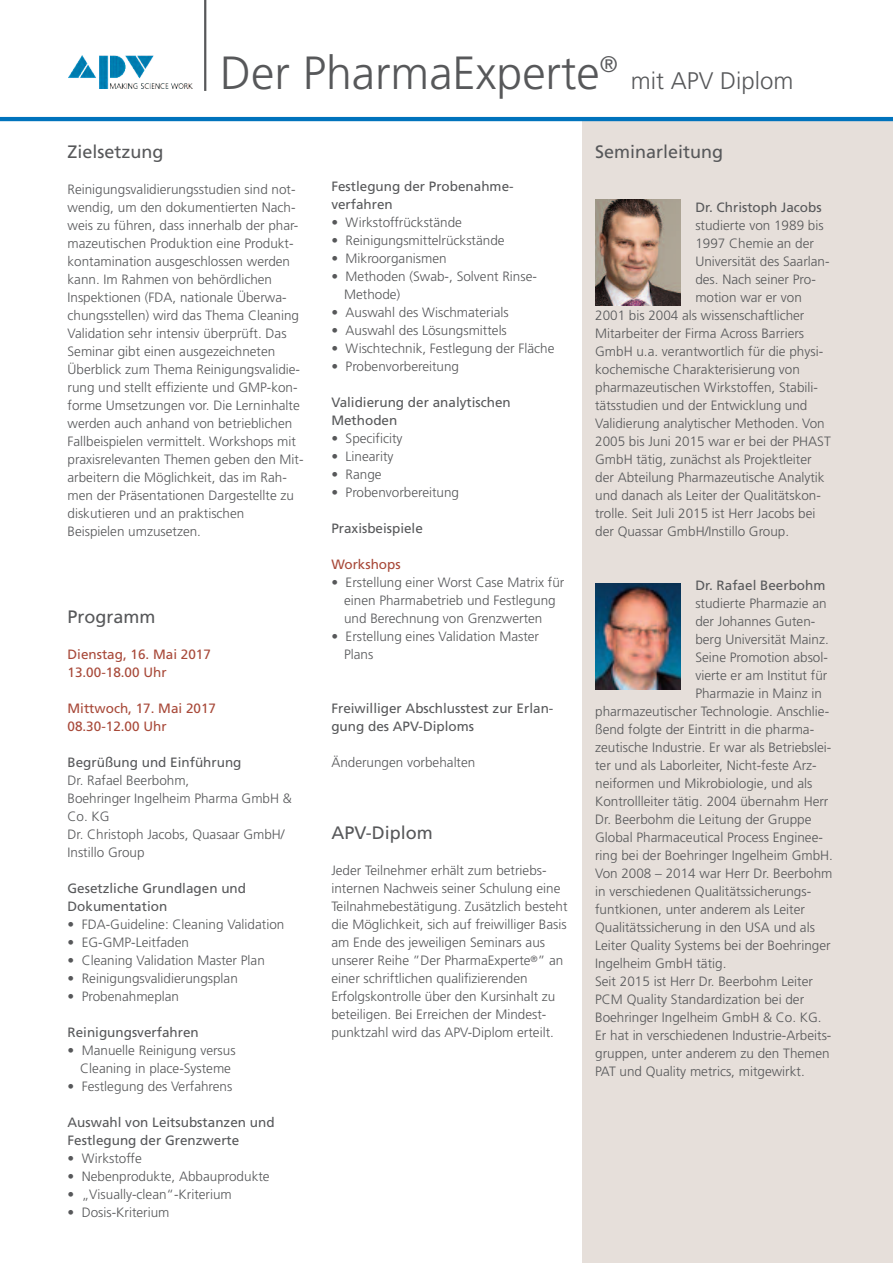
<style>
.page{position:relative;width:893px;height:1263px;background:#fff}
.page>*{position:absolute;margin:0;border:0;box-sizing:border-box;transform-origin:0 0}
.t1{font:300 46.5px "Frutiger";color:#57585a}
.t2{font:300 24px "Frutiger";color:#57585a}
.t3{font:18px "Frutiger";color:#57585a}
.t4{font:300 13.5px/18px "Frutiger";color:#57585a}
.t5{font:13.5px/18px "Frutiger";color:#57585a}
.t6{font:13.5px/18px "Frutiger";color:#a84939}
</style>
<div class="page">
<div style="left:583px;top:120px;width:310px;height:1143px;background:#e6dfda"></div>
<hr style="left:0;top:117px;width:893px;height:4px;background:#0073bc">
<img style="left:68px;top:56px;width:125px;height:33px">
<hr style="left:204px;top:0;width:2px;height:91px;background:#57585a">
<img style="left:595px;top:199px;width:85px;height:106px">
<img style="left:595px;top:584px;width:85px;height:106px">
<h1 class="t1" style="left:220px;top:54px;width:399px">Der PharmaExperte<sup>®</sup></h1>
<h2 class="t2" style="left:631px;top:71px;width:164px">mit APV Diplom</h2>
<h3 class="t3" style="left:68px;top:145px;width:98px">Zielsetzung</h3>
<p class="t4" style="left:68px;top:181px;width:238px">Reinigungsvalidierungsstudien sind not&shy;wendig, um den dokumentierten Nach&shy;weis zu führen, dass innerhalb der phar&shy;mazeutischen Produktion eine Produkt&shy;kontamination ausgeschlossen werden kann. Im Rahmen von behördlichen Inspektionen (FDA, nationale Überwa&shy;chungsstellen) wird das Thema Cleaning Validation sehr intensiv überprüft. Das Seminar gibt einen ausgezeichneten Überblick zum Thema Reinigungsvalidie&shy;rung und stellt effiziente und GMP-kon&shy;forme Umsetzungen vor. Die Lerninhalte werden auch anhand von betrieblichen Fallbeispielen vermittelt. Workshops mit praxisrelevanten Themen geben den Mit&shy;arbeitern die Möglichkeit, das im Rah&shy;men der Präsentationen Dargestellte zu diskutieren und an praktischen Beispielen umzusetzen.</p>
<h3 class="t3" style="left:68px;top:609px;width:90px">Programm</h3>
<p class="t6" style="left:68px;top:646px;width:145px">Dienstag, 16. Mai 2017<br>13.00-18.00 Uhr</p>
<p class="t6" style="left:68px;top:700px;width:150px">Mittwoch, 17. Mai 2017<br>08.30-12.00 Uhr</p>
<p class="t5" style="left:68px;top:754px;width:176px">Begrüßung und Einführung</p>
<p class="t4" style="left:68px;top:772px;width:226px">Dr. Rafael Beerbohm,<br>Boehringer Ingelheim Pharma GmbH &amp;<br>Co. KG<br>Dr. Christoph Jacobs, Quasaar GmbH/<br>Instillo Group</p>
<p class="t5" style="left:68px;top:880px;width:180px">Gesetzliche Grundlagen und<br>Dokumentation</p>
<p class="t4" style="left:68px;top:916px;width:218px">• FDA-Guideline: Cleaning Validation</p>
<p class="t4" style="left:68px;top:934px;width:123px">• EG-GMP-Leitfaden</p>
<p class="t4" style="left:68px;top:952px;width:199px">• Cleaning Validation Master Plan</p>
<p class="t4" style="left:68px;top:970px;width:172px">• Reinigungsvalidierungsplan</p>
<p class="t4" style="left:68px;top:988px;width:113px">• Probenahmeplan</p>
<p class="t5" style="left:68px;top:1024px;width:133px">Reinigungsverfahren</p>
<p class="t4" style="left:80px;top:1042px;width:157px;text-indent:-13px">• Manuelle Reinigung versus<br>Cleaning in place-Systeme</p>
<p class="t4" style="left:68px;top:1078px;width:166px">• Festlegung des Verfahrens</p>
<p class="t5" style="left:68px;top:1114px;width:209px">Auswahl von Leitsubstanzen und<br>Festlegung der Grenzwerte</p>
<p class="t4" style="left:68px;top:1150px;width:76px">• Wirkstoffe</p>
<p class="t4" style="left:68px;top:1168px;width:204px">• Nebenprodukte, Abbauprodukte</p>
<p class="t4" style="left:68px;top:1186px;width:166px">• „Visually-clean“-Kriterium</p>
<p class="t4" style="left:68px;top:1204px;width:103px">• Dosis-Kriterium</p>
<p class="t5" style="left:331px;top:178px;width:184px">Festlegung der Probenahme&shy;verfahren</p>
<p class="t4" style="left:331px;top:214px;width:132px">• Wirkstoffrückstände</p>
<p class="t4" style="left:331px;top:232px;width:175px">• Reinigungsmittelrückstände</p>
<p class="t4" style="left:331px;top:250px;width:117px">• Mikroorganismen</p>
<p class="t4" style="left:344px;top:268px;width:194px;text-indent:-13px">• Methoden (Swab-, Solvent Rinse-<br>Methode)</p>
<p class="t4" style="left:331px;top:304px;width:179px">• Auswahl des Wischmaterials</p>
<p class="t4" style="left:331px;top:322px;width:177px">• Auswahl des Lösungsmittels</p>
<p class="t4" style="left:331px;top:340px;width:225px">• Wischtechnik, Festlegung der Fläche</p>
<p class="t4" style="left:331px;top:358px;width:129px">• Probenvorbereitung</p>
<p class="t5" style="left:331px;top:394px;width:181px">Validierung der analytischen<br>Methoden</p>
<p class="t4" style="left:331px;top:430px;width:73px">• Specificity</p>
<p class="t4" style="left:331px;top:448px;width:64px">• Linearity</p>
<p class="t4" style="left:331px;top:466px;width:52px">• Range</p>
<p class="t4" style="left:331px;top:484px;width:129px">• Probenvorbereitung</p>
<p class="t5" style="left:331px;top:520px;width:93px">Praxisbeispiele</p>
<p class="t6" style="left:331px;top:556px;width:71px">Workshops</p>
<p class="t4" style="left:344px;top:574px;width:222px;text-indent:-13px">• Erstellung einer Worst Case Matrix für einen Pharmabetrieb und Festlegung und Berechnung von Grenzwerten</p>
<p class="t4" style="left:344px;top:628px;width:197px;text-indent:-13px">• Erstellung eines Validation Master<br>Plans</p>
<p class="t5" style="left:331px;top:700px;width:224px">Freiwilliger Abschlusstest zur Erlan&shy;gung des APV-Diploms</p>
<p class="t4" style="left:331px;top:754px;width:146px">Änderungen vorbehalten</p>
<h3 class="t3" style="left:331px;top:825px;width:103px">APV-Diplom</h3>
<p class="t4" style="left:331px;top:862px;width:238px">Jeder Teilnehmer erhält zum betriebs&shy;internen Nachweis seiner Schulung eine Teilnahmebestätigung. Zusätzlich besteht die Möglichkeit, sich auf freiwilliger Basis am Ende des jeweiligen Seminars aus unserer Reihe ”Der PharmaExperte<sup>®</sup>” an einer schriftlichen qualifizierenden Erfolgskontrolle über den Kursinhalt zu beteiligen. Bei Erreichen der Mindest&shy;punktzahl wird das APV-Diplom erteilt.</p>
<h3 class="t3" style="left:595px;top:145px;width:130px">Seminarleitung</h3>
<p class="t5" style="left:695px;top:199px;width:128px">Dr. Christoph Jacobs</p>
<p class="t4" style="left:695px;top:217px;width:130px">studierte von 1989 bis</p>
<p class="t4" style="left:695px;top:235px;width:120px">1997 Chemie an der</p>
<p class="t4" style="left:695px;top:253px;width:136px">Universität des Saarlan-</p>
<p class="t4" style="left:695px;top:271px;width:122px">des. Nach seiner Pro-</p>
<p class="t4" style="left:695px;top:289px;width:108px">motion war er von</p>
<p class="t4" style="left:595px;top:307px;width:211px">2001 bis 2004 als wissenschaftlicher</p>
<p class="t4" style="left:595px;top:325px;width:210px">Mitarbeiter der Firma Across Barriers</p>
<p class="t4" style="left:595px;top:343px;width:230px">GmbH u.a. verantwortlich für die physi-</p>
<p class="t4" style="left:595px;top:361px;width:206px">kochemische Charakterisierung von</p>
<p class="t4" style="left:595px;top:379px;width:224px">pharmazeutischen Wirkstoffen, Stabili-</p>
<p class="t4" style="left:595px;top:397px;width:214px">tätsstudien und der Entwicklung und</p>
<p class="t4" style="left:595px;top:415px;width:231px">Validierung analytischer Methoden. Von</p>
<p class="t4" style="left:595px;top:433px;width:237px">2005 bis Juni 2015 war er bei der PHAST</p>
<p class="t4" style="left:595px;top:451px;width:218px">GmbH tätig, zunächst als Projektleiter</p>
<p class="t4" style="left:595px;top:469px;width:231px">der Abteilung Pharmazeutische Analytik</p>
<p class="t4" style="left:595px;top:487px;width:227px">und danach als Leiter der Qualitätskon-</p>
<p class="t4" style="left:595px;top:505px;width:222px">trolle. Seit Juli 2015 ist Herr Jacobs bei</p>
<p class="t4" style="left:595px;top:523px;width:196px">der Quassar GmbH/Instillo Group.</p>
<p class="t5" style="left:695px;top:577px;width:132px">Dr. Rafael Beerbohm</p>
<p class="t4" style="left:695px;top:595px;width:133px">studierte Pharmazie an</p>
<p class="t4" style="left:695px;top:613px;width:122px">der Johannes Guten-</p>
<p class="t4" style="left:695px;top:631px;width:135px">berg Universität Mainz.</p>
<p class="t4" style="left:695px;top:649px;width:134px">Seine Promotion absol-</p>
<p class="t4" style="left:695px;top:667px;width:133px">vierte er am Institut für</p>
<p class="t4" style="left:695px;top:685px;width:128px">Pharmazie in Mainz in</p>
<p class="t4" style="left:595px;top:703px;width:236px">pharmazeutischer Technologie. Anschlie-</p>
<p class="t4" style="left:595px;top:721px;width:221px">ßend folgte der Eintritt in die pharma-</p>
<p class="t4" style="left:595px;top:739px;width:238px">zeutische Industrie. Er war als Betriebslei-</p>
<p class="t4" style="left:595px;top:757px;width:223px">ter und als Laborleiter, Nicht-feste Arz-</p>
<p class="t4" style="left:595px;top:775px;width:219px">neiformen und Mikrobiologie, und als</p>
<p class="t4" style="left:595px;top:793px;width:235px">Kontrollleiter tätig. 2004 übernahm Herr</p>
<p class="t4" style="left:595px;top:811px;width:218px">Dr. Beerbohm die Leitung der Gruppe</p>
<p class="t4" style="left:595px;top:829px;width:229px">Global Pharmaceutical Process Enginee-</p>
<p class="t4" style="left:595px;top:847px;width:239px">ring bei der Boehringer Ingelheim GmbH.</p>
<p class="t4" style="left:595px;top:865px;width:239px">Von 2008 – 2014 war Herr Dr. Beerbohm</p>
<p class="t4" style="left:595px;top:883px;width:218px">in verschiedenen Qualitätssicherungs-</p>
<p class="t4" style="left:595px;top:901px;width:211px">funtkionen, unter anderem als Leiter</p>
<p class="t4" style="left:595px;top:919px;width:221px">Qualitätssicherung in den USA und als</p>
<p class="t4" style="left:595px;top:937px;width:237px">Leiter Quality Systems bei der Boehringer</p>
<p class="t4" style="left:595px;top:955px;width:133px">Ingelheim GmbH tätig.</p>
<p class="t4" style="left:595px;top:973px;width:219px">Seit 2015 ist Herr Dr. Beerbohm Leiter</p>
<p class="t4" style="left:595px;top:991px;width:211px">PCM Quality Standardization bei der</p>
<p class="t4" style="left:595px;top:1009px;width:228px">Boehringer Ingelheim GmbH &amp; Co. KG.</p>
<p class="t4" style="left:595px;top:1027px;width:238px">Er hat in verschiedenen Industrie-Arbeits-</p>
<p class="t4" style="left:595px;top:1045px;width:236px">gruppen, unter anderem zu den Themen</p>
<p class="t4" style="left:595px;top:1063px;width:211px">PAT und Quality metrics, mitgewirkt.</p>
</div>
